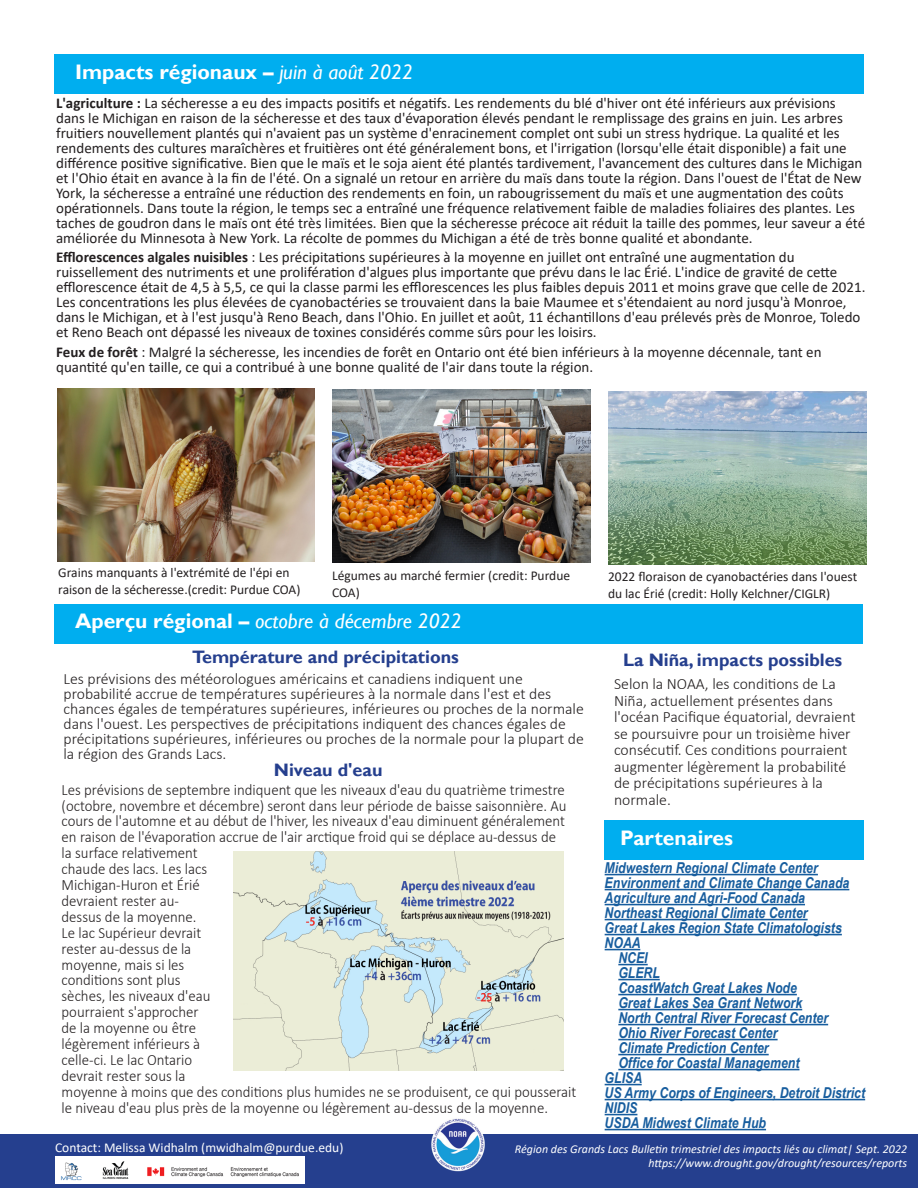
<style>
.page{position:relative;width:918px;height:1188px;background:#fff}
.page>*{position:absolute;margin:0;border:0;box-sizing:border-box;transform-origin:0 0}
.t1{font:700 21px "Gill Sans";color:#fff}
.t2{font:italic 21px "Gill Sans";color:#fff}
.t3{font:700 18px "Gill Sans";color:#253f8e}
.body_text{font:300 15.75px/15.9px "Calibri";color:#231f20;scale:.94 1}
.body_text-2{font:300 15.75px/16.5px "Calibri";color:#231f20}
.body_text-3{font:15px/15px "Calibri";color:#231f20}
.partners{font:italic 700 15px "Arial Narrow";color:#175d9e}
.t4{font:13.5px/17.2px "Calibri";color:#231f20}
.Footer_-_Left{font:13.5px "Calibri";color:#fff}
.Footer_Right{font:italic 12px "Calibri";color:#fff}
.s1{font-weight:400;font-style:italic}
.s2{font-weight:700}
.s3{font-weight:700;font-style:normal}
</style>
<div class="page">
<div style="left:0;top:1134px;width:918px;height:54px;background:#253f8e"></div>
<div style="left:54px;top:54px;width:810px;height:40px;background:#00aeef"></div>
<img style="left:430px;top:1116px;width:56px;height:57px;border-radius:28px">
<div style="left:604px;top:820px;width:260px;height:39px;background:#00aeef"></div>
<div style="left:54px;top:605px;width:808px;height:39px;background:#00aeef"></div>
<hr style="left:605px;top:874px;width:213px;height:1px;background:#175d9e">
<hr style="left:605px;top:889px;width:244px;height:1px;background:#175d9e">
<hr style="left:605px;top:904px;width:200px;height:1px;background:#175d9e">
<hr style="left:605px;top:919px;width:203px;height:1px;background:#175d9e">
<hr style="left:605px;top:934px;width:237px;height:1px;background:#175d9e">
<hr style="left:605px;top:949px;width:35px;height:1px;background:#175d9e">
<hr style="left:618px;top:964px;width:30px;height:1px;background:#175d9e">
<hr style="left:618px;top:979px;width:42px;height:1px;background:#175d9e">
<hr style="left:618px;top:994px;width:179px;height:1px;background:#175d9e">
<hr style="left:618px;top:1009px;width:184px;height:1px;background:#175d9e">
<hr style="left:618px;top:1024px;width:210px;height:1px;background:#175d9e">
<hr style="left:618px;top:1039px;width:160px;height:1px;background:#175d9e">
<hr style="left:618px;top:1054px;width:151px;height:1px;background:#175d9e">
<hr style="left:618px;top:1069px;width:181px;height:1px;background:#175d9e">
<hr style="left:605px;top:1084px;width:37px;height:1px;background:#175d9e">
<hr style="left:605px;top:1099px;width:260px;height:1px;background:#175d9e">
<hr style="left:605px;top:1114px;width:32px;height:1px;background:#175d9e">
<hr style="left:605px;top:1129px;width:161px;height:1px;background:#175d9e">
<img style="left:55px;top:1157px;width:249px;height:27px">
<img style="left:234px;top:851px;width:329px;height:219px">
<img style="left:57px;top:388px;width:257px;height:173px">
<img style="left:609px;top:391px;width:258px;height:173px">
<img style="left:332px;top:390px;width:258px;height:173px">
<h3 class="t1" style="left:75px;top:59px;width:339px">Impacts régionaux – <span class="s1">juin à août 2022</span></h3>
<p class="body_text-3" style="left:56px;top:95px;width:811px"><span class="s2">L'agriculture :</span> La sécheresse a eu des impacts positifs et négatifs. Les rendements du blé d'hiver ont été inférieurs aux prévisions dans le Michigan en raison de la sécheresse et des taux d'évaporation élevés pendant le remplissage des grains en juin. Les arbres fruitiers nouvellement plantés qui n'avaient pas un système d'enracinement complet ont subi un stress hydrique. La qualité et les rendements des cultures maraîchères et fruitières ont été généralement bons, et l'irrigation (lorsqu'elle était disponible) a fait une différence positive significative. Bien que le maïs et le soja aient été plantés tardivement, l'avancement des cultures dans le Michigan et l'Ohio était en avance à la fin de l'été. On a signalé un retour en arrière du maïs dans toute la région. Dans l'ouest de l'État de New York, la sécheresse a entraîné une réduction des rendements en foin, un rabougrissement du maïs et une augmentation des coûts opérationnels. Dans toute la région, le temps sec a entraîné une fréquence relativement faible de maladies foliaires des plantes. Les taches de goudron dans le maïs ont été très limitées. Bien que la sécheresse précoce ait réduit la taille des pommes, leur saveur a été améliorée du Minnesota à New York. La récolte de pommes du Michigan a été de très bonne qualité et abondante.</p>
<p class="body_text-3" style="left:56px;top:249px;width:811px"><span class="s2">Efflorescences algales nuisibles</span> : Les précipitations supérieures à la moyenne en juillet ont entraîné une augmentation du ruissellement des nutriments et une prolifération d'algues plus importante que prévu dans le lac Érié. L'indice de gravité de cette efflorescence était de 4,5 à 5,5, ce qui la classe parmi les efflorescences les plus faibles depuis 2011 et moins grave que celle de 2021.<br>Les concentrations les plus élevées de cyanobactéries se trouvaient dans la baie Maumee et s'étendaient au nord jusqu'à Monroe, dans le Michigan, et à l'est jusqu'à Reno Beach, dans l'Ohio. En juillet et août, 11 échantillons d'eau prélevés près de Monroe, Toledo et Reno Beach ont dépassé les niveaux de toxines considérés comme sûrs pour les loisirs.</p>
<p class="body_text-3" style="left:56px;top:344px;width:767px"><span class="s2">Feux de forêt</span> : Malgré la sécheresse, les incendies de forêt en Ontario ont été bien inférieurs à la moyenne décennale, tant en quantité qu'en taille, ce qui a contribué à une bonne qualité de l'air dans toute la région.</p>
<p class="t4" style="left:58px;top:563px;width:244px">Grains manquants à l'extrémité de l'épi en raison de la sécheresse.(credit: Purdue COA)</p>
<p class="t4" style="left:332px;top:566px;width:240px">Légumes au marché fermier (credit: Purdue<br>COA)</p>
<h3 class="t2" style="left:75px;top:609px;width:388px"><span class="s3">Aperçu régional –</span> octobre à décembre 2022</h3>
<h4 class="t3" style="left:192px;top:646px;width:268px">Température and précipitations</h4>
<p class="body_text-2" style="left:63px;top:671px;width:522px;line-height:15px">Les prévisions des météorologues américains et canadiens indiquent une probabilité accrue de températures supérieures à la normale dans l'est et des chances égales de températures supérieures, inférieures ou proches de la normale dans l'ouest. Les perspectives de précipitations indiquent des chances égales de précipitations supérieures, inférieures ou proches de la normale pour la plupart de la région des Grands Lacs.</p>
<p class="body_text" style="left:62px;top:781px;width:549px">Les prévisions de septembre indiquent que les niveaux d'eau du quatrième trimestre (octobre, novembre et décembre) seront dans leur période de baisse saisonnière. Au cours de l'automne et au début de l'hiver, les niveaux d'eau diminuent généralement en raison de l'évaporation accrue de l'air arctique froid qui se déplace au-dessus de<br>la surface relativement<br>chaude des lacs. Les lacs<br>Michigan-Huron et Érié<br>devraient rester au-<br>dessus de la moyenne.<br>Le lac Supérieur devrait<br>rester au-dessus de la<br>moyenne, mais si les<br>conditions sont plus<br>sèches, les niveaux d'eau<br>pourraient s'approcher<br>de la moyenne ou être<br>légèrement inférieurs à<br>celle-ci. Le lac Ontario<br>devrait rester sous la<br>moyenne à moins que des conditions plus humides ne se produisent, ce qui pousserait le niveau d'eau plus près de la moyenne ou légèrement au-dessus de la moyenne.</p>
<h4 class="t3" style="left:274px;top:759px;width:110px">Niveau d'eau</h4>
<p class="t4" style="left:608px;top:568px;width:251px">2022 floraison de cyanobactéries dans l'ouest du lac Érié (credit: Holly Kelchner/CIGLR)</p>
<h4 class="t3" style="left:623px;top:649px;width:221px">La Niña, impacts possibles</h4>
<p class="body_text-2" style="left:614px;top:676px;width:243px">Selon la NOAA, les conditions de La Niña, actuellement présentes dans l'océan Pacifique équatorial, devraient se poursuivre pour un troisième hiver consécutif. Ces conditions pourraient augmenter légèrement la probabilité de précipitations supérieures à la normale.</p>
<h3 class="t1" style="left:620px;top:826px;width:114px">Partenaires</h3>
<p class="partners" style="left:605px;top:856px;width:215px">Midwestern Regional Climate Center</p>
<p class="partners" style="left:605px;top:871px;width:246px">Environment and Climate Change Canada</p>
<p class="partners" style="left:605px;top:886px;width:202px">Agriculture and Agri-Food Canada</p>
<p class="partners" style="left:605px;top:901px;width:204px">Northeast Regional Climate Center</p>
<p class="partners" style="left:605px;top:916px;width:239px">Great Lakes Region State Climatologists</p>
<p class="partners" style="left:605px;top:931px;width:38px">NOAA</p>
<p class="partners" style="left:618px;top:946px;width:31px">NCEI</p>
<p class="partners" style="left:618px;top:961px;width:43px">GLERL</p>
<p class="partners" style="left:618px;top:976px;width:180px">CoastWatch Great Lakes Node</p>
<p class="partners" style="left:618px;top:991px;width:185px">Great Lakes Sea Grant Network</p>
<p class="partners" style="left:618px;top:1006px;width:211px">North Central River Forecast Center</p>
<p class="partners" style="left:618px;top:1021px;width:161px">Ohio River Forecast Center</p>
<p class="partners" style="left:618px;top:1036px;width:152px">Climate Prediction Center</p>
<p class="partners" style="left:618px;top:1051px;width:183px">Office for Coastal Management</p>
<p class="partners" style="left:605px;top:1066px;width:39px">GLISA</p>
<p class="partners" style="left:605px;top:1081px;width:262px">US Army Corps of Engineers, Detroit District</p>
<p class="partners" style="left:605px;top:1096px;width:34px">NIDIS</p>
<p class="partners" style="left:605px;top:1111px;width:163px">USDA Midwest Climate Hub</p>
<p class="Footer_-_Left" style="left:55px;top:1138px;width:290px">Contact: Melissa Widhalm (mwidhalm@purdue.edu)</p>
<p class="Footer_Right" style="left:515px;top:1140px;width:394px">Région des Grands Lacs Bulletin trimestriel des impacts liés au climat| Sept. 2022</p>
<p class="Footer_Right" style="left:648px;top:1155px;width:260px">https://www.drought.gov/drought/resources/reports</p>
</div>
